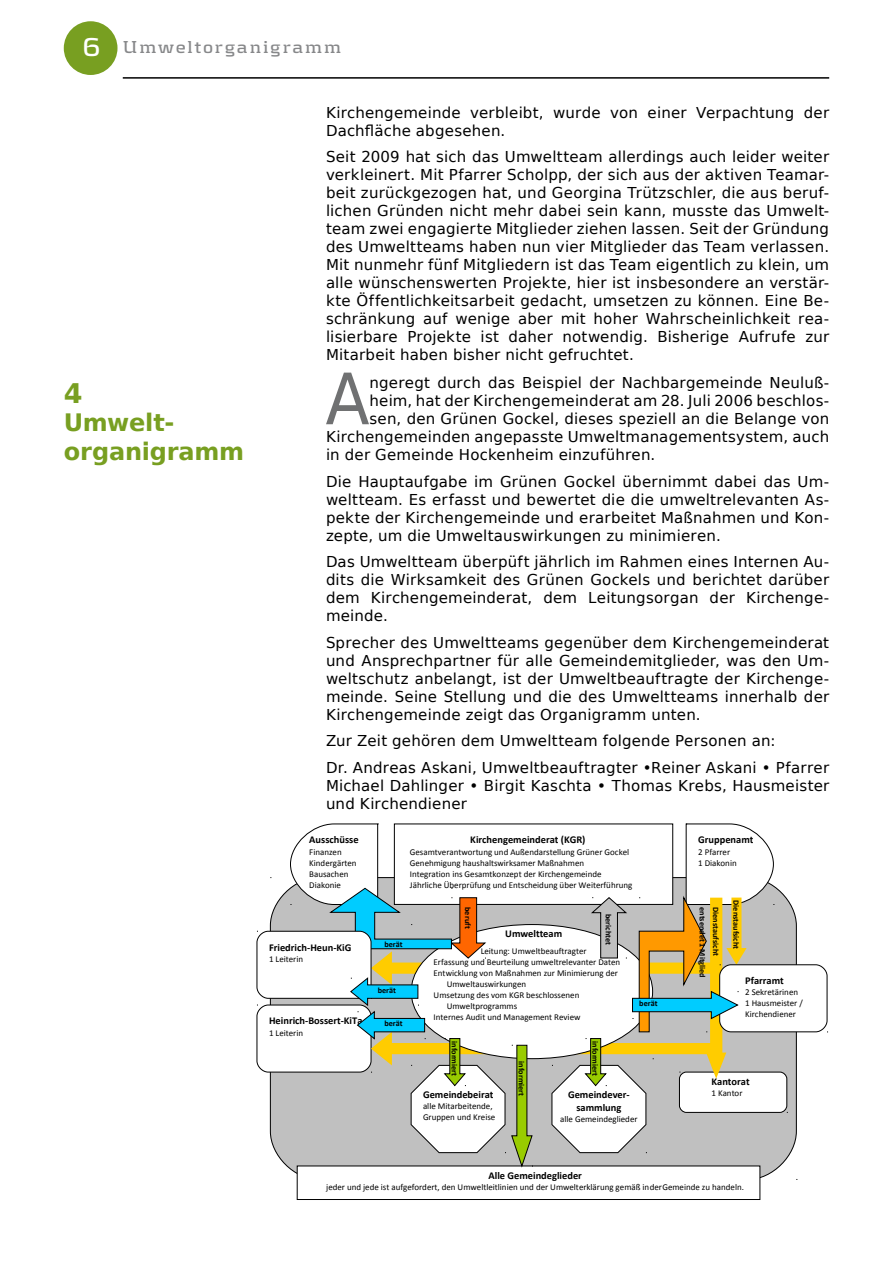
<style>
.page{position:relative;width:893px;height:1263px;background:#fff}
.page>*{position:absolute;margin:0;border:0;box-sizing:border-box;transform-origin:0 0}
.t1{font:70.8px "Bitstream Vera Sans";color:#707172;scale:.91 1}
.t2{font:700 27px "Bitstream Vera Sans";color:#789f21}
.t3{font:700 24px/28.8px "Bitstream Vera Sans";letter-spacing:-.01em;color:#789f21}
.t4{font:700 18px "Kontrapunkt";letter-spacing:.105em;color:#87888a}
.t5{font:15px/18px "Bitstream Vera Sans";letter-spacing:.015em;color:#000;text-align:justify}
.t6{font:700 10.5px/12.8px "Calibri";color:#000;text-align:center}
.t7{font:9px/10.9px "Calibri";color:#000}
.t8{font:700 8.25px "Calibri";letter-spacing:-.005em;color:#000}
.s1{font-size:27px;color:#fff}
</style>
<div class="page">
<hr style="left:123px;top:77px;width:706px;height:2px;background:#000">
<div style="left:64px;top:21px;width:53px;height:54px;background:#789f21;border-radius:50%"></div>
<div style="left:270px;top:877px;width:526px;height:302px;background:#c0c0c0;border-radius:48px"></div>
<div style="left:257px;top:1005px;width:114px;height:67px;background:#fff;border-radius:11px"></div>
<div style="left:257px;top:1005px;width:114px;height:67px;border:1px solid #000;border-radius:11px"></div>
<div style="left:679px;top:1072px;width:108px;height:40px;background:#fff;border-radius:7px"></div>
<div style="left:679px;top:1072px;width:108px;height:41px;border:1px solid #000;border-radius:7px"></div>
<div style="left:720px;top:965px;width:107px;height:67px;background:#fff;border-radius:11px"></div>
<div style="left:719px;top:964px;width:108px;height:68px;border:1px solid #000;border-radius:11px"></div>
<div style="left:257px;top:931px;width:114px;height:67px;background:#fff;border-radius:11px"></div>
<div style="left:257px;top:931px;width:114px;height:67px;border:1px solid #000;border-radius:11px"></div>
<svg style="left:290px;top:823px;width:484px;height:377px"></svg>
<div style="left:650px;top:1183px;width:12px;height:9px;background:#fff"></div>
<p class="t4" style="left:83px;top:36px;width:260px"><span class="s1">6</span> Umweltorganigramm</p>
<h2 class="t2" style="left:64px;top:377px;width:20px">4</h2>
<h3 class="t3" style="left:64px;top:409px;width:182px">Umwelt&shy;organigramm</h3>
<p class="t5" style="left:326px;top:104px;width:505px">Kirchengemeinde verbleibt, wurde von einer Verpachtung der<br>Dachfläche abgesehen.</p>
<p class="t5" style="left:326px;top:148px;width:505px">Seit 2009 hat sich das Umweltteam allerdings auch leider weiter verkleinert. Mit Pfarrer Scholpp, der sich aus der aktiven Teamar&shy;beit zurückgezogen hat, und Georgina Trützschler, die aus beruf&shy;lichen Gründen nicht mehr dabei sein kann, musste das Umwelt&shy;team zwei engagierte Mitglieder ziehen lassen. Seit der Gründung des Umweltteams haben nun vier Mitglieder das Team verlassen.<br>Mit nunmehr fünf Mitgliedern ist das Team eigentlich zu klein, um alle wünschenswerten Projekte, hier ist insbesondere an verstär&shy;kte Öffentlichkeitsarbeit gedacht, umsetzen zu können. Eine Be&shy;schränkung auf wenige aber mit hoher Wahrscheinlichkeit rea&shy;lisierbare Projekte ist daher notwendig. Bisherige Aufrufe zur Mitarbeit haben bisher nicht gefruchtet.</p>
<h1 class="t1" style="left:325px;top:358px;width:50px">A</h1>
<p class="t5" style="left:370px;top:374px;width:461px">ngeregt durch das Beispiel der Nachbargemeinde Neuluß-</p>
<p class="t5" style="left:370px;top:392px;width:461px">heim, hat der Kirchengemeinderat am 28. Juli 2006 beschlos-</p>
<p class="t5" style="left:370px;top:410px;width:461px">sen, den Grünen Gockel, dieses speziell an die Belange von</p>
<p class="t5" style="left:326px;top:428px;width:505px">Kirchengemeinden angepasste Umweltmanagementsystem, auch</p>
<p class="t5" style="left:326px;top:446px;width:331px">in der Gemeinde Hockenheim einzuführen.</p>
<p class="t5" style="left:326px;top:473px;width:505px">Die Hauptaufgabe im Grünen Gockel übernimmt dabei das Um&shy;weltteam. Es erfasst und bewertet die die umweltrelevanten As&shy;pekte der Kirchengemeinde und erarbeitet Maßnahmen und Kon&shy;zepte, um die Umweltauswirkungen zu minimieren.</p>
<p class="t5" style="left:326px;top:553px;width:505px">Das Umweltteam überpüft jährlich im Rahmen eines Internen Au&shy;dits die Wirksamkeit des Grünen Gockels und berichtet darüber dem Kirchengemeinderat, dem Leitungsorgan der Kirchenge&shy;meinde.</p>
<p class="t5" style="left:326px;top:634px;width:505px">Sprecher des Umweltteams gegenüber dem Kirchengemeinderat und Ansprechpartner für alle Gemeindemitglieder, was den Um&shy;weltschutz anbelangt, ist der Umweltbeauftragte der Kirchenge&shy;meinde. Seine Stellung und die des Umweltteams innerhalb der Kirchengemeinde zeigt das Organigramm unten.</p>
<p class="t5" style="left:326px;top:728px;width:505px;line-height:26.5px">Zur Zeit gehören dem Umweltteam folgende Personen an:<br>Dr. Andreas Askani, Umweltbeauftragter •Reiner Askani • Pfarrer</p>
<p class="t5" style="left:326px;top:777px;width:505px">Michael Dahlinger • Birgit Kaschta • Thomas Krebs, Hausmeister und Kirchendiener</p>
<p class="t6" style="left:309px;top:834px;width:51px">Ausschüsse</p>
<p class="t7" style="left:309px;top:846px;width:49px">Finanzen<br>Kindergärten<br>Bausachen<br>Diakonie</p>
<p class="t6" style="left:470px;top:834px;width:117px">Kirchengemeinderat (KGR)</p>
<p class="t7" style="left:410px;top:846px;width:224px">Gesamtverantwortung und Außendarstellung Grüner Gockel Genehmigung haushaltswirksamer Maßnahmen<br>Integration ins Gesamtkonzept der Kirchengemeinde Jährliche Überprüfung und Entscheidung über Weiterführung</p>
<p class="t6" style="left:698px;top:834px;width:57px">Gruppenamt</p>
<p class="t7" style="left:698px;top:846px;width:40px">2 Pfarrer<br>1 Diakonin</p>
<p class="t6" style="left:269px;top:942px;width:84px">Friedrich-Heun-KiG</p>
<p class="t7" style="left:269px;top:954px;width:36px">1 Leiterin</p>
<p class="t6" style="left:269px;top:1015px;width:95px">Heinrich-Bossert-KiTa</p>
<p class="t7" style="left:269px;top:1027px;width:36px">1 Leiterin</p>
<p class="t8" style="left:384px;top:941px;width:20px">berät</p>
<p class="t8" style="left:378px;top:987px;width:20px">berät</p>
<p class="t8" style="left:384px;top:1020px;width:20px">berät</p>
<p class="t8" style="left:471px;top:907px;width:23px;rotate:90deg">beruft</p>
<p class="t8" style="left:739px;top:900px;width:50px;rotate:90deg">Dienstaufsicht</p>
<p class="t8" style="left:706px;top:907px;width:72px;rotate:90deg">entsendet 1 Mitglied</p>
<p class="t8" style="left:719px;top:907px;width:50px;rotate:90deg">Dienstaufsicht</p>
<p class="t8" style="left:612px;top:914px;width:33px;rotate:90deg">berichtet</p>
<p class="t6" style="left:505px;top:928px;width:58px">Umweltteam</p>
<p class="t7" style="left:481px;top:946px;width:107px">Leitung: Umweltbeauftragter</p>
<p class="t7" style="left:434px;top:957px;width:188px">Erfassung und Beurteilung umweltrelevanter Daten</p>
<p class="t7" style="left:434px;top:968px;width:186px">Entwicklung von Maßnahmen zur Minimierung der</p>
<p class="t7" style="left:447px;top:979px;width:81px">Umweltauswirkungen</p>
<p class="t7" style="left:434px;top:989px;width:147px">Umsetzung des vom KGR beschlossenen</p>
<p class="t7" style="left:447px;top:1000px;width:72px">Umweltprogramms</p>
<p class="t7" style="left:434px;top:1011px;width:148px">Internes Audit und Management Review</p>
<p class="t6" style="left:745px;top:975px;width:40px">Pfarramt</p>
<p class="t7" style="left:745px;top:987px;width:59px">2 Sekretärinen<br>1 Hausmeister /<br>Kirchendiener</p>
<p class="t8" style="left:639px;top:1000px;width:20px">berät</p>
<p class="t8" style="left:598px;top:1041px;width:36px;rotate:90deg">info mr iert</p>
<p class="t8" style="left:457px;top:1041px;width:36px;rotate:90deg">info mr iert</p>
<p class="t8" style="left:524px;top:1061px;width:36px;rotate:90deg">info mr iert</p>
<p class="t6" style="left:711px;top:1076px;width:40px">Kantorat</p>
<p class="t6" style="left:423px;top:1089px;width:72px">Gemeindebeirat</p>
<p class="t7" style="left:711px;top:1088px;width:33px">1 Kantor</p>
<p class="t7" style="left:423px;top:1101px;width:74px">alle Mitarbeitende,<br>Gruppen und Kreise</p>
<p class="t6" style="left:568px;top:1089px;width:63px">Gemeindever&shy;sammlung</p>
<p class="t7" style="left:560px;top:1114px;width:79px">alle Gemeindeglieder</p>
<p class="t6" style="left:488px;top:1169px;width:95px">Alle Gemeindeglieder</p>
<p class="t7" style="left:326px;top:1182px;width:419px">jeder und jede ist aufgefordert, den Umweltleitlinien und der Umwelterklärung gemäß in de Gemeinde zu handeln.</p>
<p class="t7" style="left:650px;top:1182px;width:14px">der</p>
</div>
